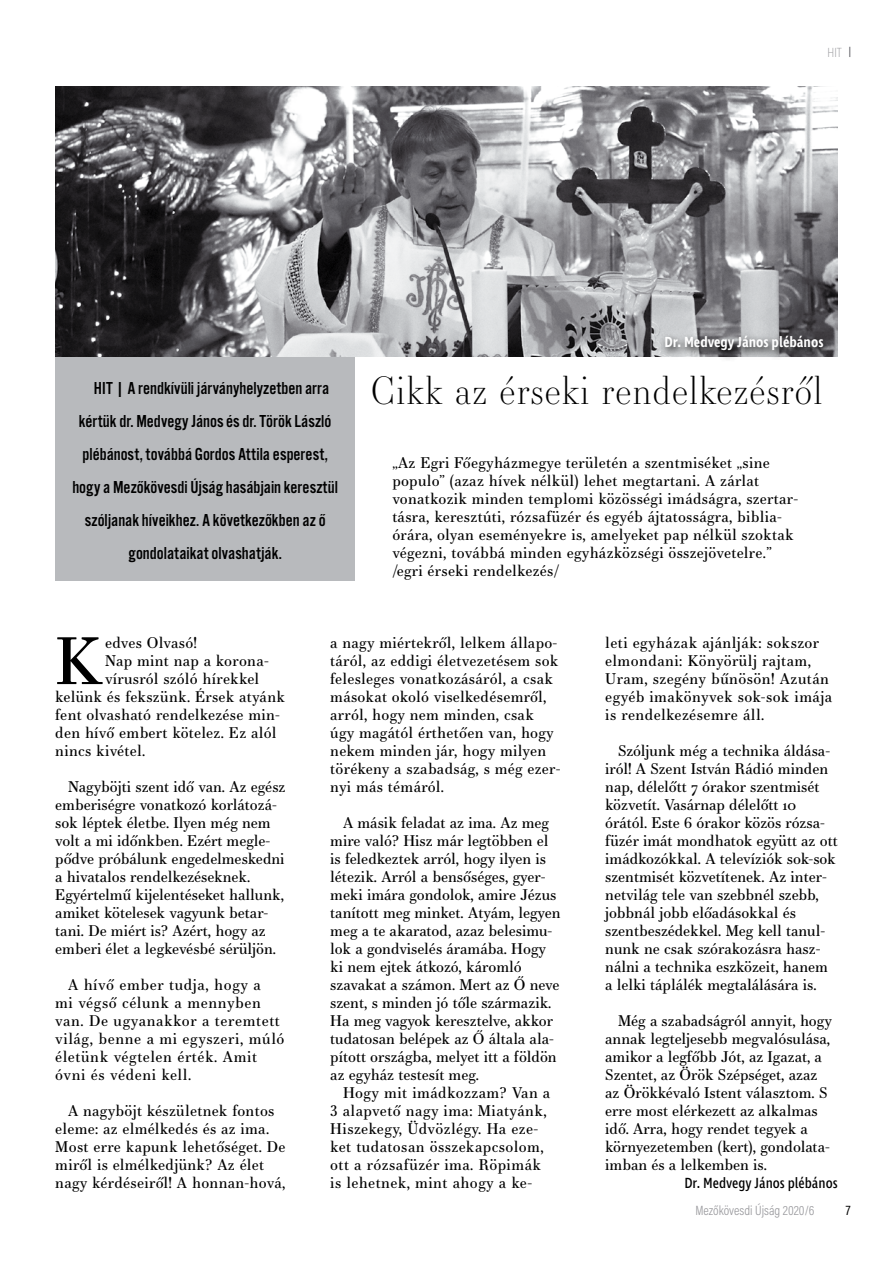
<style>
.page{position:relative;width:893px;height:1263px;background:#fff}
.page>*{position:absolute;margin:0;border:0;box-sizing:border-box;transform-origin:0 0}
.t1{font:64.95px "Essonnes Text";color:#000}
.t2{font:300 37.5px "Essonnes Display";letter-spacing:.02em;color:#000}
.t3{font:18px "Alternate Got No 3 D";color:#000}
.t4{font:15px/18px "Essonnes Text";color:#000}
.t5{font:15px/18px "Essonnes Text";letter-spacing:.02em;color:#000}
.t6{font:15px/18px "Essonnes Text";letter-spacing:.03em;color:#000}
.t7{font:15px/18px "Essonnes Text";letter-spacing:.04em;color:#000}
.t8{font:15px "Ingra Cd";color:#000}
.t9{font:600 15px "Ingra Cd";color:#fff}
.t10{font:300 13.5px "Acumin Pro Cond";color:#98989c}
.t11{font:200 13.5px "Ingra Cd";color:#98989c}
.t12{font:13.5px "Acumin Pro Cond";color:#000}
</style>
<div class="page">
<div style="left:55px;top:336px;width:300px;height:245px;background:#b8babd"></div>
<img style="left:55px;top:86px;width:783px;height:271px">
<svg style="left:660px;top:332px;width:173px;height:27px;background:#828385"></svg>
<p class="t11" style="left:827px;top:44px;width:16px">HIT</p>
<p class="t3" style="left:94px;top:378px;width:237px">HIT | A rendkívüli járványhelyzetben arra</p>
<p class="t3" style="left:79px;top:411px;width:254px">kértük dr. Medvegy János és dr. Török László</p>
<p class="t3" style="left:82px;top:444px;width:247px">plébánost, továbbá Gordos Attila esperest,</p>
<p class="t3" style="left:72px;top:477px;width:267px">hogy a Mezőkövesdi Újság hasábjain keresztül</p>
<p class="t3" style="left:85px;top:510px;width:242px">szóljanak híveikhez. A következőkben az ő</p>
<p class="t3" style="left:128px;top:543px;width:155px">gondolataikat olvashatják.</p>
<p class="t9" style="left:664px;top:333px;width:161px">Dr. Medvegy János plébános</p>
<h2 class="t2" style="left:370px;top:364px;width:454px">Cikk az érseki rendelkezésről</h2>
<p class="t5" style="left:392px;top:453px;width:407px">„Az Egri Főegyházmegye területén a szentmiséket „sine populo” (azaz hívek nélkül) lehet megtartani. A zárlat vonatkozik minden templomi közösségi imádságra, szertar&shy;tásra, keresztúti, rózsafüzér és egyéb ájtatosságra, biblia&shy;órára, olyan eseményekre is, amelyeket pap nélkül szoktak végezni, továbbá minden egyházközségi összejövetelre.” /egri érseki rendelkezés/</p>
<h1 class="t1" style="left:55px;top:614px;width:51px">K</h1>
<p class="t5" style="left:105px;top:633px;width:94px">edves Olvasó!</p>
<p class="t5" style="left:105px;top:651px;width:165px">Nap mint nap a korona-</p>
<p class="t5" style="left:105px;top:669px;width:156px">vírusról szóló hírekkel</p>
<p class="t5" style="left:55px;top:687px;width:231px">kelünk és fekszünk. Érsek atyánk</p>
<p class="t5" style="left:55px;top:705px;width:226px">fent olvasható rendelkezése min-</p>
<p class="t5" style="left:55px;top:723px;width:223px">den hívő embert kötelez. Ez alól</p>
<p class="t5" style="left:55px;top:741px;width:92px">nincs kivétel.</p>
<p class="t4" style="left:55px;top:777px;width:232px;text-indent:13px">Nagyböjti szent idő van. Az egész emberiségre vonatkozó korlátozá&shy;sok léptek életbe. Ilyen még nem volt a mi időnkben. Ezért megle&shy;pődve próbálunk engedelmeskedni a hivatalos rendelkezéseknek.<br>Egyértelmű kijelentéseket hallunk, amiket kötelesek vagyunk betar&shy;tani. De miért is? Azért, hogy az emberi élet a legkevésbé sérüljön.</p>
<p class="t7" style="left:55px;top:975px;width:231px;text-indent:13px">A hívő ember tudja, hogy a<br>mi végső célunk a mennyben van. De ugyanakkor a teremtett világ, benne a mi egyszeri, múló életünk végtelen érték. Amit óvni és védeni kell.</p>
<p class="t5" style="left:55px;top:1101px;width:232px;text-indent:13px">A nagyböjt készületnek fontos eleme: az elmélkedés és az ima.<br>Most erre kapunk lehetőséget. De miről is elmélkedjünk? Az élet nagy kérdéseiről! A honnan-hová,</p>
<p class="t5" style="left:330px;top:633px;width:232px">a nagy miértekről, lelkem állapo&shy;táról, az eddigi életvezetésem sok felesleges vonatkozásáról, a csak másokat okoló viselkedésemről, arról, hogy nem minden, csak úgy magától érthetően van, hogy nekem minden jár, hogy milyen törékeny a szabadság, s még ezer&shy;nyi más témáról.</p>
<p class="t4" style="left:330px;top:813px;width:232px;text-indent:13px">A másik feladat az ima. Az meg mire való? Hisz már legtöbben el is feledkeztek arról, hogy ilyen is létezik. Arról a bensőséges, gyer&shy;meki imára gondolok, amire Jézus tanított meg minket. Atyám, legyen meg a te akaratod, azaz belesimu&shy;lok a gondviselés áramába. Hogy ki nem ejtek átkozó, káromló szavakat a számon. Mert az Ő neve szent, s minden jó tőle származik.<br>Ha meg vagyok keresztelve, akkor tudatosan belépek az Ő általa ala&shy;pított országba, melyet itt a földön az egyház testesít meg.</p>
<p class="t6" style="left:330px;top:1083px;width:222px;text-indent:13px">Hogy mit imádkozzam? Van a<br>3 alapvető nagy ima: Miatyánk,<br>Hiszekegy, Üdvözlégy. Ha eze&shy;ket tudatosan összekapcsolom, ott a rózsafüzér ima. Röpimák is lehetnek, mint ahogy a ke-</p>
<p class="t6" style="left:605px;top:633px;width:229px">leti egyházak ajánlják: sokszor elmondani: Könyörülj rajtam,<br>Uram, szegény bűnösön! Azután egyéb imakönyvek sok-sok imája is rendelkezésemre áll.</p>
<p class="t4" style="left:605px;top:741px;width:234px;text-indent:13px">Szóljunk még a technika áldása&shy;iról! A Szent István Rádió minden nap, délelőtt 7 órakor szentmisét közvetít. Vasárnap délelőtt 10 órától. Este 6 órakor közös rózsa&shy;füzér imát mondhatok együtt az ott imádkozókkal. A televíziók sok-sok szentmisét közvetítenek. Az inter&shy;netvilág tele van szebbnél szebb, jobbnál jobb előadásokkal és szentbeszédekkel. Meg kell tanul&shy;nunk ne csak szórakozásra hasz&shy;nálni a technika eszközeit, hanem a lelki táplálék megtalálására is.</p>
<p class="t4" style="left:605px;top:1011px;width:228px;text-indent:13px">Még a szabadságról annyit, hogy annak legteljesebb megvalósulása, amikor a legfőbb Jót, az Igazat, a<br>Szentet, az Örök Szépséget, azaz az Örökkévaló Istent választom. S erre most elérkezett az alkalmas idő. Arra, hogy rendet tegyek a környezetemben (kert), gondolata&shy;imban és a lelkemben is.</p>
<p class="t8" style="left:684px;top:1174px;width:155px">Dr. Medvegy János plébános</p>
<p class="t10" style="left:695px;top:1202px;width:120px">Mezőkövesdi Újság 2020/6</p>
<p class="t12" style="left:846px;top:1202px;width:6px">7</p>
</div>
